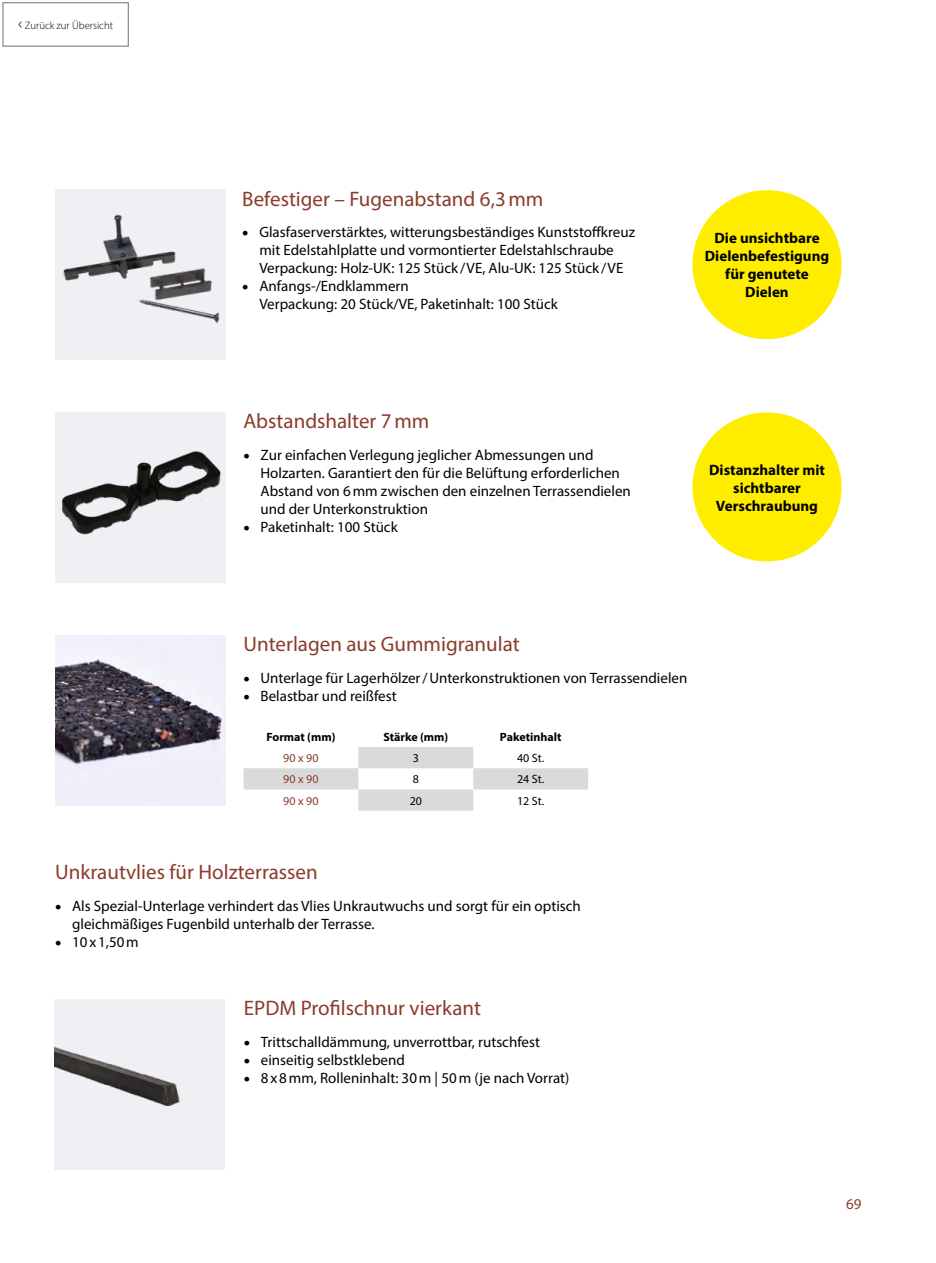
<style>
.page{position:relative;width:936px;height:1263px;background:#fff}
.page>*{position:absolute;margin:0;border:0;box-sizing:border-box;transform-origin:0 0}
.t1{font:21px "Myriad Pro";color:#8b3b2b}
.t2{font:15px/18px "Myriad Pro";color:#000}
.t3{font:700 15px/18px "Myriad Pro";color:#000;text-align:center}
.t4{font:15px "Myriad Pro";color:#8b3b2b}
.t5{font:700 12px "Myriad Pro";color:#000}
.t6{font:12px "Myriad Pro";color:#000}
.t7{font:12px "Myriad Pro";color:#8b3b2b}
.t8{font:300 10.65px "Myriad Pro";color:#000}
.s1{font-size:16.5px}
.s2{font-size:22.5px}
</style>
<div class="page">
<img style="left:55px;top:636px;width:170px;height:170px">
<svg style="left:243px;top:747px;width:345px;height:64px"></svg>
<div style="left:55px;top:190px;width:170px;height:170px;background:#f0f0f4"></div>
<img style="left:63px;top:214px;width:157px;height:109px">
<div style="left:692px;top:190px;width:149px;height:149px;background:#ffed00;border-radius:50%"></div>
<div style="left:55px;top:412px;width:170px;height:170px;background:#f0f0f4"></div>
<img style="left:62px;top:451px;width:159px;height:84px">
<div style="left:692px;top:412px;width:149px;height:149px;background:#ffed00;border-radius:50%"></div>
<div style="left:54px;top:1000px;width:170px;height:170px;background:#f0f0f4"></div>
<img style="left:54px;top:1046px;width:125px;height:59px">
<div style="left:3px;top:2px;width:126px;height:45px;border:1px solid #706f6f"></div>
<p class="t8" style="left:18px;top:19px;width:96px"><span class="s1">‹</span> Zurück zur Übersicht</p>
<p class="t1" style="left:242px;top:186px;width:303px">Befestiger – Fugenabstand 6,3mm</p>
<p class="t2" style="left:242px;top:223px;width:394px;text-align:center"><span class="s2">•</span> Glasfaserverstärktes, witterungsbeständiges Kunststoffkreuz mit Edelstahlplatte und vormontierter Edelstahlschraube<br>Verpackung: Holz-UK: 125 Stück /VE, Alu-UK: 125 Stück /VE</p>
<p class="t2" style="left:259px;top:277px;width:300px;text-indent:-17px"><span class="s2">•</span> Anfangs-/Endklammern<br>Verpackung: 20 Stück/VE, Paketinhalt: 100 Stück</p>
<p class="t1" style="left:243px;top:408px;width:187px">Abstandshalter 7mm</p>
<p class="t2" style="left:260px;top:445px;width:372px;text-indent:-17px"><span class="s2">•</span> Zur einfachen Verlegung jeglicher Abmessungen und Holzarten. Garantiert den für die Belüftung erforderlichen Abstand von 6mm zwischen den einzelnen Terrassendielen und der Unterkonstruktion</p>
<p class="t2" style="left:243px;top:517px;width:156px"><span class="s2">•</span> Paketinhalt: 100 Stück</p>
<p class="t3" style="left:704px;top:229px;width:126px">Die unsichtbare<br>Dielenbefestigung für genutete<br>Dielen</p>
<p class="t3" style="left:709px;top:460px;width:117px">Distanzhalter mit sichtbarer<br>Verschraubung</p>
<p class="t1" style="left:243px;top:631px;width:278px">Unterlagen aus Gummigranulat</p>
<p class="t2" style="left:243px;top:669px;width:445px"><span class="s2">•</span> Unterlage für Lagerhölzer/Unterkonstruktionen von Terrassendielen</p>
<p class="t2" style="left:243px;top:687px;width:155px"><span class="s2">•</span> Belastbar und reißfest</p>
<p class="t5" style="left:266px;top:729px;width:71px">Format (mm)</p>
<p class="t5" style="left:383px;top:729px;width:66px">Stärke (mm)</p>
<p class="t5" style="left:500px;top:729px;width:63px">Paketinhalt</p>
<p class="t7" style="left:283px;top:751px;width:37px">90 x 90</p>
<p class="t6" style="left:413px;top:751px;width:8px">3</p>
<p class="t6" style="left:517px;top:751px;width:29px">40 St.</p>
<p class="t7" style="left:283px;top:772px;width:37px">90 x 90</p>
<p class="t6" style="left:413px;top:772px;width:8px">8</p>
<p class="t6" style="left:517px;top:772px;width:29px">24 St.</p>
<p class="t7" style="left:283px;top:793px;width:37px">90 x 90</p>
<p class="t6" style="left:409px;top:793px;width:14px">20</p>
<p class="t6" style="left:517px;top:793px;width:29px">12 St.</p>
<p class="t1" style="left:55px;top:859px;width:264px">Unkrautvlies für Holzterrassen</p>
<p class="t2" style="left:72px;top:897px;width:510px;text-indent:-17px"><span class="s2">•</span> Als Spezial-Unterlage verhindert das Vlies Unkrautwuchs und sorgt für ein optisch gleichmäßiges Fugenbild unterhalb der Terrasse.</p>
<p class="t2" style="left:55px;top:933px;width:85px"><span class="s2">•</span> 10x1,50m</p>
<p class="t1" style="left:244px;top:995px;width:239px">EPDM Profilschnur vierkant</p>
<p class="t2" style="left:244px;top:1033px;width:297px"><span class="s2">•</span> Trittschalldämmung, unverrottbar, rutschfest</p>
<p class="t2" style="left:244px;top:1051px;width:162px"><span class="s2">•</span> einseitig selbstklebend</p>
<p class="t2" style="left:244px;top:1069px;width:327px"><span class="s2">•</span> 8x8mm, Rolleninhalt: 30m | 50m (je nach Vorrat)</p>
<p class="t4" style="left:846px;top:1195px;width:17px">69</p>
</div>
